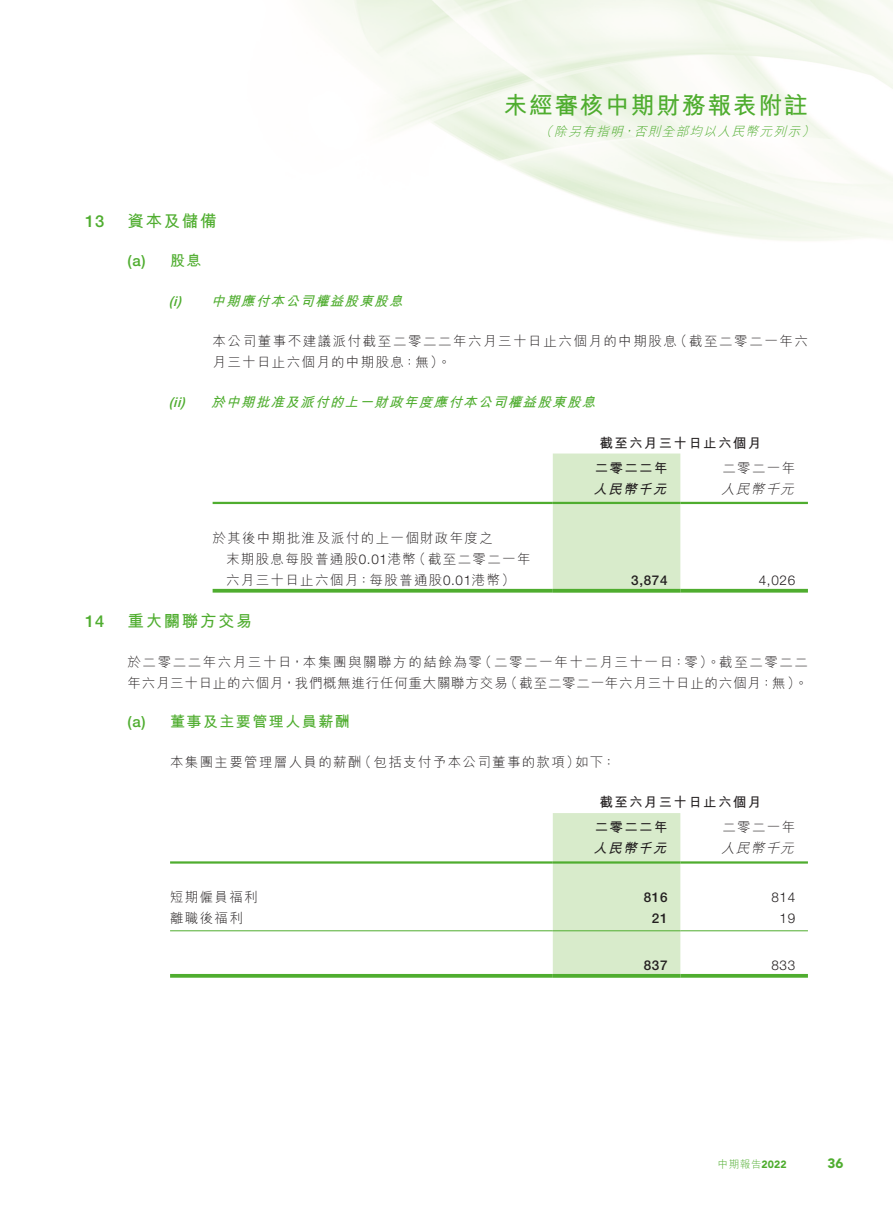
<style>
.page{position:relative;width:893px;height:1212px;background:#fff}
.page>*{position:absolute;margin:0;border:0;box-sizing:border-box;transform-origin:0 0}
.t1{font:700 24px "M Hei HK";letter-spacing:.06em;color:#4fad2f}
.t2{font:700 16.5px "M Hei HK";letter-spacing:.1em;color:#4fad2f}
.t3{font:500 16.5px "Helvetica Neue LT Std";color:#4fad2f}
.t4{font:700 15px "M Hei HK";letter-spacing:.1em;color:#4fad2f}
.t5{font:500 15px "Helvetica Neue LT Std";color:#4fad2f}
.t6{font:300 13.5px/21px "M Hei HK";letter-spacing:.1em;color:#231f20}
.t7{font:300 13.5px "M Hei HK";letter-spacing:.055em;color:#231f20}
.t8{font:italic 700 13.5px "M Hei HK";color:#4fad2f}
.t9{font:700 13.5px "M Hei HK";letter-spacing:.1em;color:#231f20}
.t10{font:300 13.5px "Helvetica Neue LT Std";letter-spacing:.05em;color:#231f20}
.t11{font:500 13.5px "Helvetica Neue LT Std";letter-spacing:.05em;color:#231f20}
.t12{font:italic 300 13.5px "M Hei HK";color:#231f20}
.t13{font:italic 700 13.5px "M Hei HK";color:#231f20}
.t14{font:italic 500 13.5px "Helvetica Neue LT Std";color:#4fad2f}
.t15{font:900 13.5px "Avenir LT Std";color:#4fad2f}
.t16{font:italic 300 12.75px "M Hei HK";color:#4fad2f}
.t17{font:300 10.5px "M Hei HK";color:#4fad2f}
.s1{font-family:"Helvetica Neue LT Std"}
.s2{font-family:"Avenir LT Std";font-weight:900}
</style>
<div class="page">
<div style="left:553px;top:453px;width:127px;height:136px;background:#d8ebcb"></div>
<hr style="left:213px;top:502px;width:340px;height:2px;background:#4fad2f">
<hr style="left:553px;top:502px;width:127px;height:2px;background:#4fad2f">
<hr style="left:680px;top:502px;width:128px;height:2px;background:#4fad2f">
<svg style="left:213px;top:589px;width:340px;height:4px"></svg>
<svg style="left:553px;top:589px;width:127px;height:4px"></svg>
<svg style="left:680px;top:589px;width:128px;height:4px"></svg>
<div style="left:553px;top:813px;width:127px;height:161px;background:#d8ebcb"></div>
<hr style="left:170px;top:861px;width:383px;height:2px;background:#4fad2f">
<hr style="left:553px;top:861px;width:127px;height:2px;background:#4fad2f">
<hr style="left:680px;top:861px;width:128px;height:2px;background:#4fad2f">
<hr style="left:170px;top:930px;width:383px;height:1px;background:#4fad2f">
<hr style="left:553px;top:930px;width:127px;height:1px;background:#4fad2f">
<hr style="left:680px;top:930px;width:128px;height:1px;background:#4fad2f">
<svg style="left:170px;top:974px;width:383px;height:4px;background:#5bb23d"></svg>
<svg style="left:553px;top:974px;width:127px;height:4px"></svg>
<svg style="left:680px;top:974px;width:128px;height:4px"></svg>
<h1 class="t1" style="left:503px;top:87px;width:306px">未經審核中期財務報表附註</h1>
<p class="t16" style="left:801px;top:125px;width:18px">(</p>
<p class="t16" style="left:540px;top:125px;width:88px">（除另有指明</p>
<p class="t16" style="left:634px;top:125px;width:171px">否則全部均以人民幣元列示</p>
<p class="t16" style="left:622px;top:125px;width:18px">，</p>
<p class="t3" style="left:85px;top:212px;width:21px">13</p>
<p class="t3" style="left:85px;top:611px;width:21px">14</p>
<p class="t2" style="left:128px;top:209px;width:90px">資本及儲備</p>
<p class="t5" style="left:128px;top:252px;width:20px">a( )</p>
<p class="t4" style="left:170px;top:250px;width:33px">股息</p>
<p class="t14" style="left:169px;top:293px;width:13px">i(</p>
<p class="t14" style="left:177px;top:293px;width:5px">)</p>
<p class="t14" style="left:169px;top:395px;width:17px">( )</p>
<p class="t14" style="left:173px;top:395px;width:13px">ii</p>
<p class="t8" style="left:211px;top:291px;width:198px">中期應付本公司權益股東股息</p>
<p class="t6" style="left:213px;top:331px;width:466px">本公司董事不建議派付截至二零二二年六月三十日止六個月的中期股息月三十日止六個月的中期股息：無 。(</p>
<p class="t8" style="left:211px;top:393px;width:390px">於中期批准及派付的上一財政年度應付本公司權益股東股息</p>
<p class="t6" style="left:674px;top:331px;width:136px">（截至二零二一年六</p>
<p class="t9" style="left:599px;top:433px;width:163px">截至六月三十日止六個月</p>
<p class="t6" style="left:722px;top:457px;width:74px">二零二一年</p>
<p class="t9" style="left:595px;top:458px;width:74px">二零二二年</p>
<p class="t13" style="left:593px;top:479px;width:79px">人民幣千元</p>
<p class="t12" style="left:721px;top:482px;width:78px">人民幣千元</p>
<p class="t6" style="left:413px;top:527px;width:119px;text-indent:-200px">於其後中期批淮及派付的上一個財政年度之<br>（截至二零二一年</p>
<p class="t6" style="left:226px;top:548px;width:191px">末期股息每股普通股<span class="s1">0.01</span>港幣</p>
<p class="t6" style="left:226px;top:569px;width:290px">六月三十日止六個月：每股普通股<span class="s1">0.01</span>港幣(</p>
<p class="t2" style="left:128px;top:609px;width:127px">重大關聯方交易</p>
<p class="t11" style="left:631px;top:572px;width:38px">3,874</p>
<p class="t10" style="left:759px;top:571px;width:38px">4,026</p>
<p class="t6" style="left:479px;top:651px;width:331px">（二零二一年十二月三十一日：零）。截至二零二二</p>
<p class="t6" style="left:128px;top:651px;width:356px">於二零二二年六月三十日，本集團與關聯方的結餘為零</p>
<p class="t7" style="left:504px;top:676px;width:305px">（截至二零二一年六月三十日止的六個月：無 。(</p>
<p class="t7" style="left:128px;top:676px;width:381px">年六月三十日止的六個月，我們概無進行任何重大關聯方交易</p>
<p class="t4" style="left:170px;top:710px;width:181px">董事及主要管理人員薪酬</p>
<p class="t5" style="left:128px;top:712px;width:20px">a( )</p>
<p class="t6" style="left:358px;top:751px;width:223px">（包括支付予本公司董事的款項）</p>
<p class="t6" style="left:170px;top:751px;width:193px">本集團主要管理層人員的薪酬</p>
<p class="t6" style="left:575px;top:751px;width:42px">如下：</p>
<p class="t9" style="left:599px;top:792px;width:163px">截至六月三十日止六個月</p>
<p class="t6" style="left:722px;top:817px;width:74px">二零二一年</p>
<p class="t9" style="left:595px;top:817px;width:74px">二零二二年</p>
<p class="t6" style="left:170px;top:886px;width:89px">短期僱員福利</p>
<p class="t6" style="left:170px;top:907px;width:74px">離職後福利</p>
<p class="t13" style="left:593px;top:838px;width:79px">人民幣千元</p>
<p class="t12" style="left:721px;top:841px;width:78px">人民幣千元</p>
<p class="t11" style="left:644px;top:889px;width:25px">816</p>
<p class="t10" style="left:771px;top:889px;width:25px">814</p>
<p class="t11" style="left:652px;top:910px;width:17px">21</p>
<p class="t10" style="left:779px;top:910px;width:17px">19</p>
<p class="t11" style="left:644px;top:957px;width:25px">837</p>
<p class="t10" style="left:771px;top:956px;width:25px">833</p>
<p class="t17" style="left:718px;top:1159px;width:70px">中期報告<span class="s2">2022</span></p>
<p class="t15" style="left:827px;top:1155px;width:18px">36</p>
</div>
